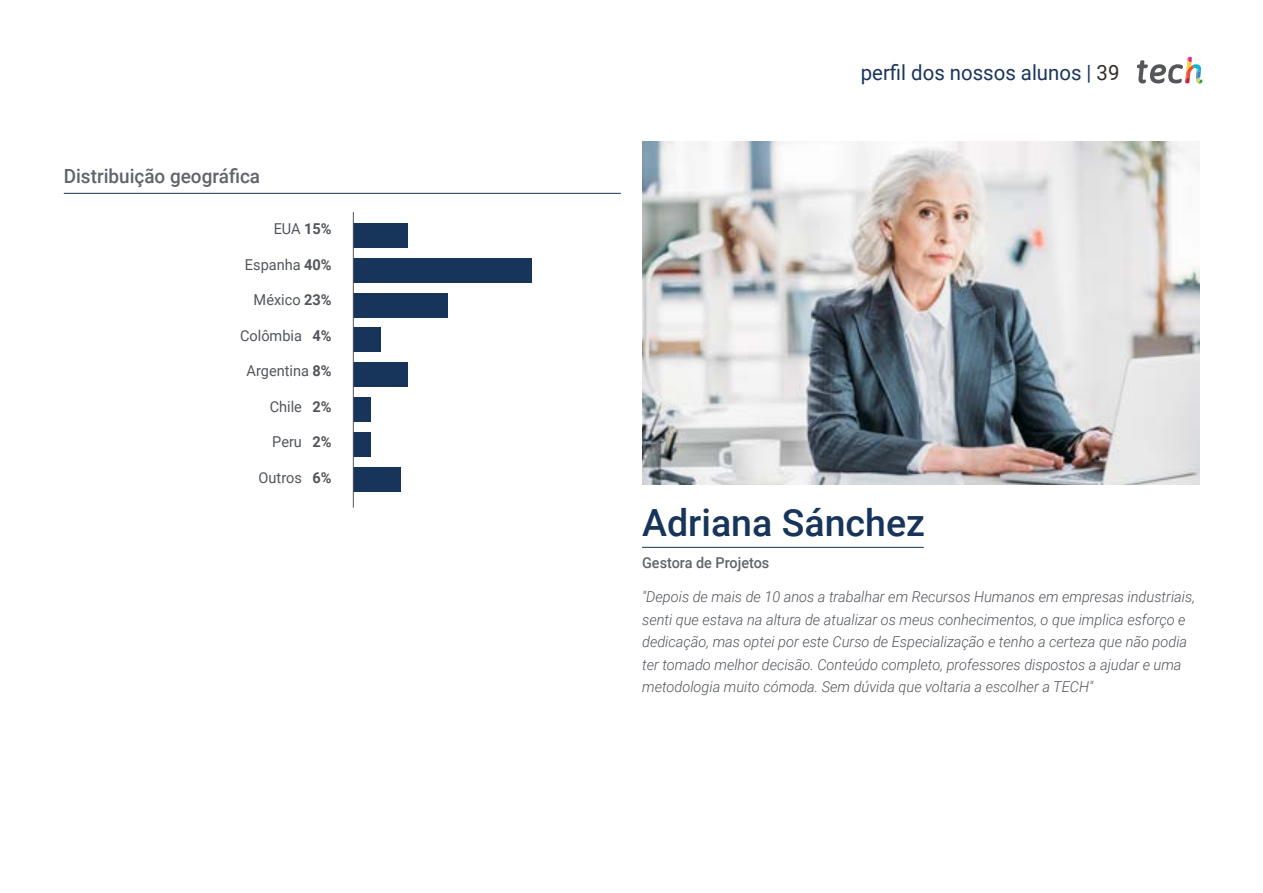
<style>
.page{position:relative;width:1263px;height:893px;background:#fff}
.page>*{position:absolute;margin:0;border:0;box-sizing:border-box;transform-origin:0 0}
.t1{font:500 37.5px "Roboto";color:#17355b}
.t2{font:21px "Roboto";color:#1a355c}
.t3{font:500 19.5px "Roboto";color:#61646a}
.t4{font:italic 300 15px/22.5px "Roboto";color:#52555b}
.t5{font:15px "Roboto";color:#52555b}
.t6{font:500 15px "Roboto";color:#61646a;scale:.96 1}
.s1{font-weight:700}
.s2{color:#312e20}
</style>
<div class="page">
<svg style="left:1137px;top:57px;width:65px;height:27px"></svg>
<hr style="left:642px;top:547px;width:282px;height:1px;background:#123352">
<img style="left:642px;top:141px;width:557px;height:343px">
<hr style="left:64px;top:193px;width:557px;height:1px;background:#17355b">
<div style="left:353px;top:223px;width:55px;height:25px;background:#17355b"></div>
<div style="left:353px;top:397px;width:17px;height:25px;background:#17355b"></div>
<div style="left:353px;top:258px;width:179px;height:25px;background:#17355b"></div>
<div style="left:353px;top:432px;width:17px;height:25px;background:#17355b"></div>
<div style="left:353px;top:293px;width:94px;height:24px;background:#17355b"></div>
<div style="left:353px;top:467px;width:47px;height:24px;background:#17355b"></div>
<div style="left:353px;top:327px;width:28px;height:25px;background:#17355b"></div>
<div style="left:354px;top:362px;width:54px;height:25px;background:#17355b"></div>
<hr style="left:353px;top:212px;width:1px;height:296px;background:#52555b">
<h3 class="t3" style="left:64px;top:162px;width:198px">Distribuição geográfica</h3>
<p class="t5" style="left:274px;top:218px;width:60px">EUA <span class="s1">15%</span></p>
<p class="t5" style="left:245px;top:254px;width:88px">Espanha <span class="s1">40%</span></p>
<p class="t5" style="left:254px;top:289px;width:80px">México <span class="s1">23%</span></p>
<p class="t5" style="left:240px;top:325px;width:93px">Colômbia <span class="s1">4%</span></p>
<p class="t5" style="left:247px;top:360px;width:87px">Argentina <span class="s1">8%</span></p>
<p class="t5" style="left:270px;top:396px;width:63px">Chile <span class="s1">2%</span></p>
<p class="t5" style="left:272px;top:431px;width:61px">Peru <span class="s1">2%</span></p>
<p class="t5" style="left:259px;top:467px;width:75px">Outros <span class="s1">6%</span></p>
<h2 class="t2" style="left:861px;top:57px;width:260px">perfil dos nossos alunos | <span class="s2">39</span></h2>
<h1 class="t1" style="left:642px;top:496px;width:284px">Adriana Sánchez</h1>
<p class="t6" style="left:642px;top:552px;width:134px">Gestora de Projetos</p>
<p class="t4" style="left:642px;top:585px;width:554px">"Depois de mais de 10 anos a trabalhar em Recursos Humanos em empresas industriais, senti que estava na altura de atualizar os meus conhecimentos, o que implica esforço e dedicação, mas optei por este Curso de Especialização e tenho a certeza que não podia ter tomado melhor decisão. Conteúdo completo, professores dispostos a ajudar e uma metodologia muito cómoda. Sem dúvida que voltaria a escolher a TECH"</p>
</div>
